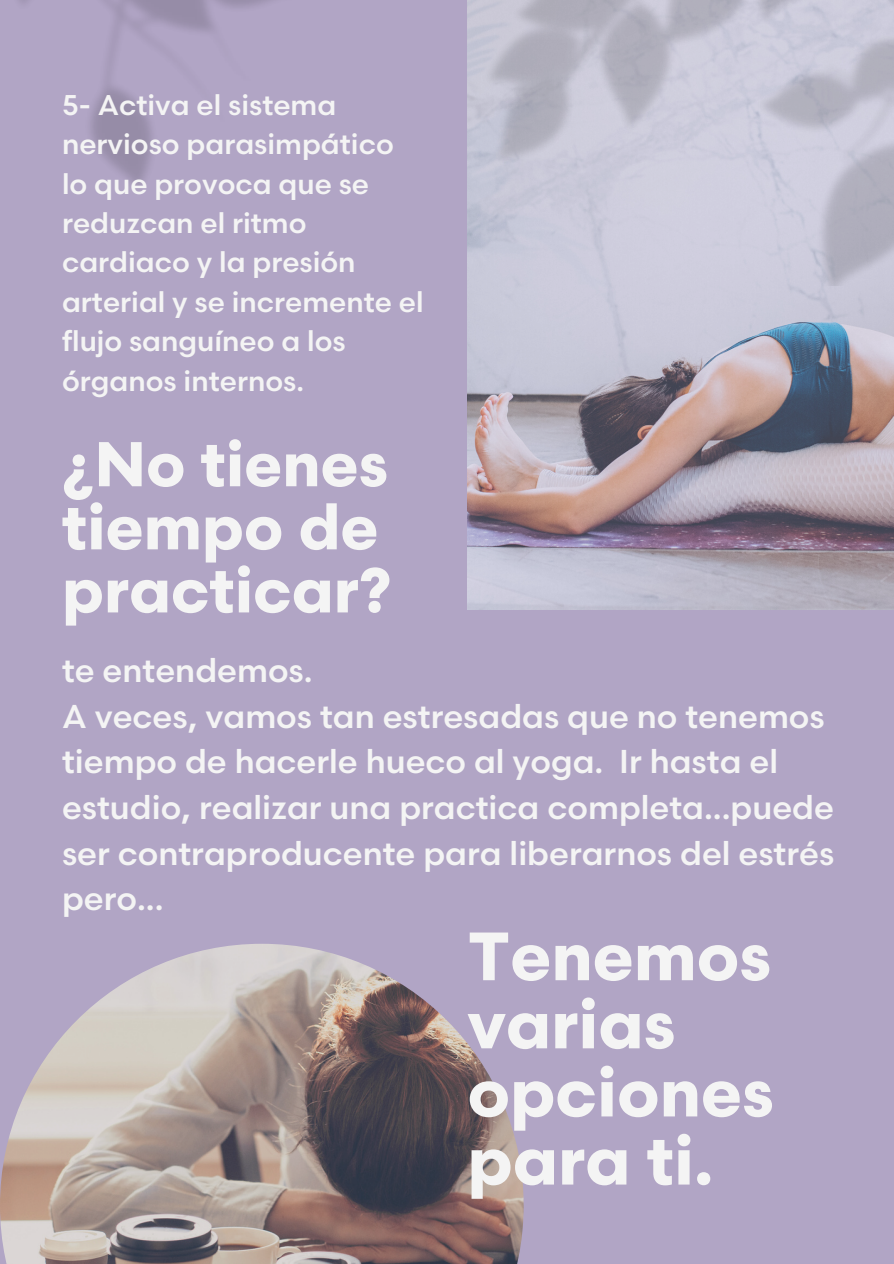
<style>
.page{position:relative;width:894px;height:1264px;background:#fff}
.page>*{position:absolute;margin:0;border:0;box-sizing:border-box;transform-origin:0 0}
.t1{font:700 68.1px/68.1px "Scandia Web";color:#f4f4f4}
.t2{font:700 63px/63px "Scandia Web";color:#f4f4f4}
.t3{font:500 33px/45.6px "Scandia Web";color:#f4f4f4}
.t4{font:500 28.5px/39.5px "Scandia Web";color:#f4f4f4}
</style>
<div class="page">
<div style="left:0;top:0;width:893px;height:1263px;background:#b1a5c5"></div>
<img style="left:467px;top:285px;width:426px;height:324px">
<img style="left:19px;top:0;width:874px;height:285px">
<img style="left:0;top:944px;width:523px;height:319px">
<p class="t4" style="left:62px;top:86px;width:333px">5- Activa el sistema nervioso parasimpático</p>
<p class="t4" style="left:62px;top:165px;width:363px">lo que provoca que se reduzcan el ritmo cardiaco y la presión arterial y se incremente el flujo sanguíneo a los órganos internos.</p>
<p class="t2" style="left:62px;top:436px;width:331px">¿No tienes tiempo de practicar?</p>
<p class="t3" style="left:62px;top:649px;width:252px">te entendemos.</p>
<p class="t3" style="left:62px;top:695px;width:773px">A veces, vamos tan estresadas que no tenemos tiempo de hacerle hueco al yoga. Ir hasta el estudio, realizar una practica completa...puede ser contraproducente para liberarnos del estrés pero...</p>
<p class="t1" style="left:467px;top:925px;width:308px">Tenemos varias opciones para ti.</p>
</div>
